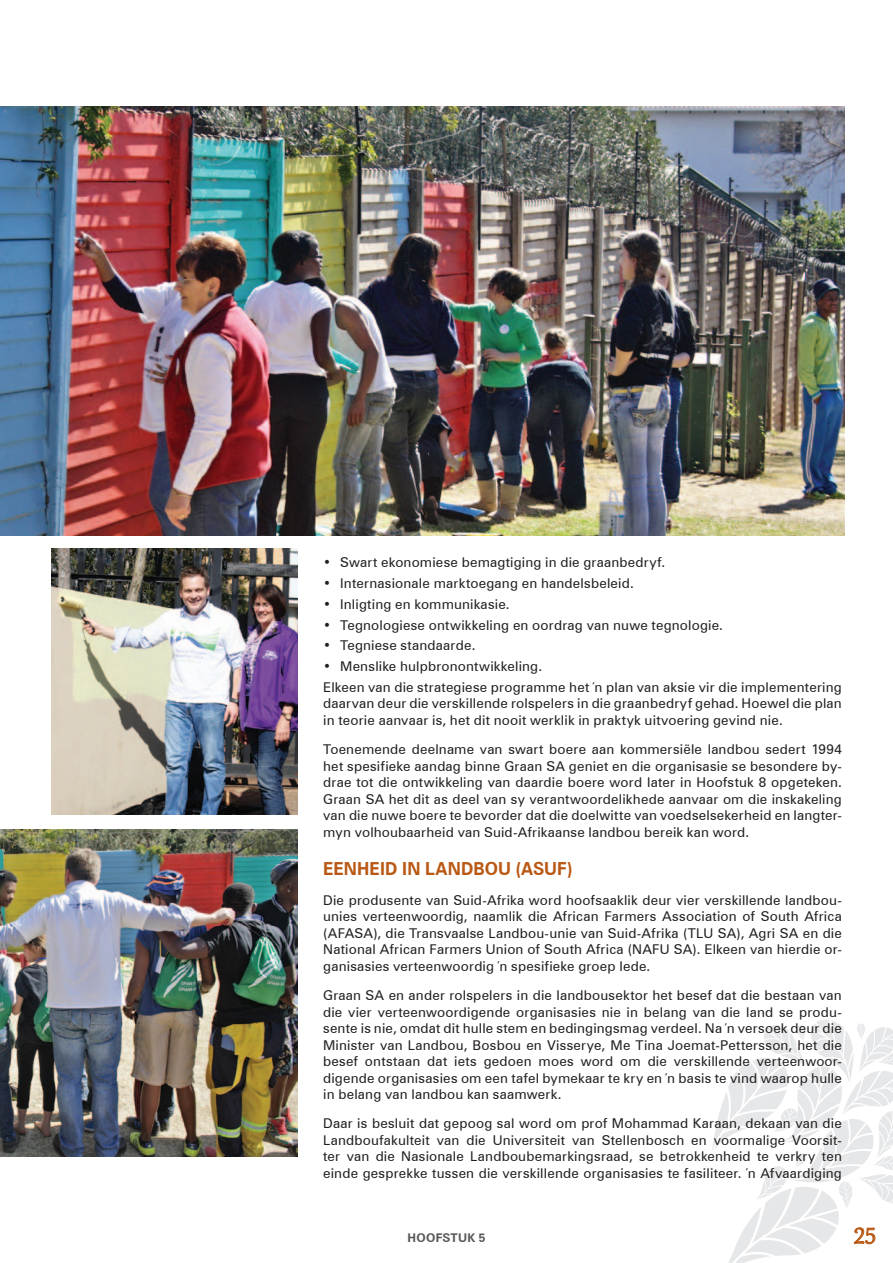
<style>
.page{position:relative;width:893px;height:1263px;background:#fff}
.page>*{position:absolute;margin:0;border:0;box-sizing:border-box;transform-origin:0 0}
.t1{font:27px "Gabriola";color:#b95814}
.t2{font:700 18px "Zurich BT";letter-spacing:.01em;color:#b95814;scale:.95 1}
.t3{font:13.5px/16.5px "Zurich BT";letter-spacing:.015em;color:#231f20;text-align:justify}
.t4{font:700 12px "Zurich BT";letter-spacing:.02em;color:#57585a}
</style>
<div class="page">
<svg style="left:712px;top:1019px;width:181px;height:244px"></svg>
<img style="left:0;top:106px;width:845px;height:430px">
<img style="left:51px;top:548px;width:247px;height:266px">
<img style="left:0;top:830px;width:298px;height:326px">
<p class="t3" style="left:323px;top:554px;width:344px">• Swart ekonomiese bemagtiging in die graanbedryf.</p>
<p class="t3" style="left:323px;top:574px;width:312px">• Internasionale marktoegang en handelsbeleid.</p>
<p class="t3" style="left:323px;top:595px;width:188px">• Inligting en kommunikasie.</p>
<p class="t3" style="left:323px;top:616px;width:401px">• Tegnologiese ontwikkeling en oordrag van nuwe tegnologie.</p>
<p class="t3" style="left:323px;top:637px;width:154px">• Tegniese standaarde.</p>
<p class="t3" style="left:323px;top:655px;width:520px;line-height:20.7px">• Menslike hulpbronontwikkeling.<br>Elkeen van die strategiese programme het ŉ plan van aksie vir die implementering</p>
<p class="t3" style="left:323px;top:695px;width:520px">daarvan deur die verskillende rolspelers in die graanbedryf gehad. Hoewel die plan in teorie aanvaar is, het dit nooit werklik in praktyk uitvoering gevind nie.</p>
<p class="t3" style="left:323px;top:740px;width:520px">Toenemende deelname van swart boere aan kommersiële landbou sedert 1994 het spesifieke aandag binne Graan SA geniet en die organisasie se besondere by&shy;drae tot die ontwikkeling van daardie boere word later in Hoofstuk 8 opgeteken.<br>Graan SA het dit as deel van sy verantwoordelikhede aanvaar om die inskakeling van die nuwe boere te bevorder dat die doelwitte van voedselsekerheid en langter&shy;myn volhoubaarheid van Suid-Afrikaanse landbou bereik kan word.</p>
<h2 class="t2" style="left:323px;top:856px;width:264px">EENHEID IN LANDBOU (ASUF)</h2>
<p class="t3" style="left:323px;top:891px;width:520px">Die produsente van Suid-Afrika word hoofsaaklik deur vier verskillende landbou&shy;unies verteenwoordig, naamlik die African Farmers Association of South Africa (AFASA), die Transvaalse Landbou-unie van Suid-Afrika (TLU SA), Agri SA en die National African Farmers Union of South Africa (NAFU SA). Elkeen van hierdie or&shy;ganisasies verteenwoordig ŉ spesifieke groep lede.</p>
<p class="t3" style="left:323px;top:986px;width:520px">Graan SA en ander rolspelers in die landbousektor het besef dat die bestaan van die vier verteenwoordigende organisasies nie in belang van die land se produ&shy;sente is nie, omdat dit hulle stem en bedingingsmag verdeel. Na ŉ versoek deur die Minister van Landbou, Bosbou en Visserye, Me Tina Joemat-Pettersson, het die besef ontstaan dat iets gedoen moes word om die verskillende verteenwoor&shy;digende organisasies om een tafel bymekaar te kry en ŉ basis te vind waarop hulle in belang van landbou kan saamwerk.</p>
<p class="t3" style="left:323px;top:1115px;width:520px">Daar is besluit dat gepoog sal word om prof Mohammad Karaan, dekaan van die Landboufakulteit van die Universiteit van Stellenbosch en voormalige Voorsit&shy;ter van die Nasionale Landboubemarkingsraad, se betrokkenheid te verkry ten einde gesprekke tussen die verskillende organisasies te fasiliteer. ŉ Afvaardiging</p>
<p class="t4" style="left:408px;top:1229px;width:79px">HOOFSTUK 5</p>
<h1 class="t1" style="left:854px;top:1218px;width:24px">25</h1>
</div>
